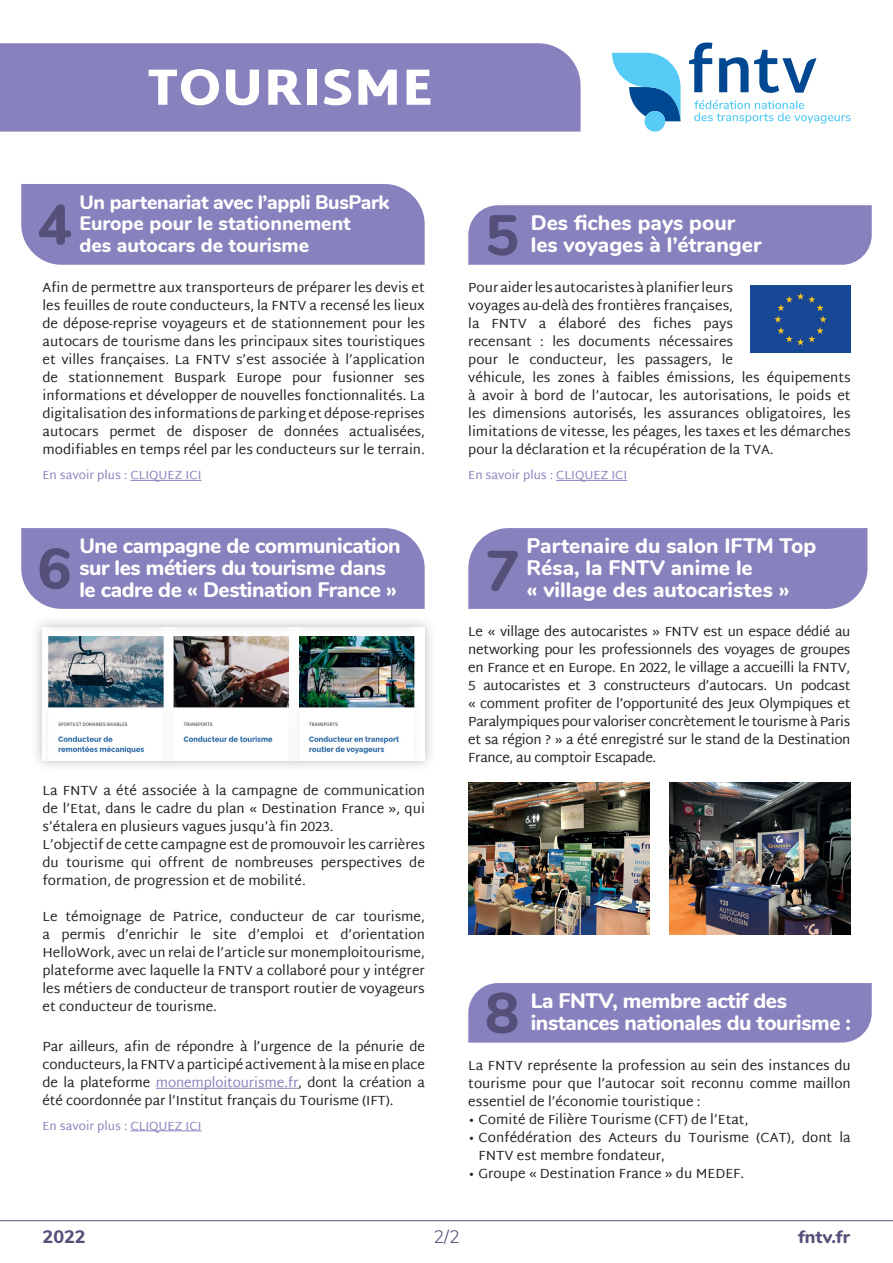
<style>
.page{position:relative;width:893px;height:1263px;background:#fff}
.page>*{position:absolute;margin:0;border:0;box-sizing:border-box;transform-origin:0 0}
.t1{font:800 56.85px "Nunito";color:#555079}
.t2{font:900 51.6px "Martel Sans";letter-spacing:.01em;color:#fff}
.t3{font:800 21px/21.6px "Nunito";letter-spacing:-.02em;color:#fff}
.t4{font:800 21px/21.6px "Nunito";color:#fff}
.t5{font:800 19.5px/21.6px "Nunito";letter-spacing:-.02em;color:#fff}
.t6{font:800 19.5px "Nunito";color:#fff}
.t7{font:800 18px "Nunito";color:#555079}
.t8{font:300 18px "Nunito";color:#555079}
.t9{font:13.5px/18px "Martel Sans";color:#231f20;text-align:justify}
.t10{font:12px "Martel Sans";color:#8781bd}
.s1{color:#8781bd}
</style>
<div class="page">
<div style="left:0;top:43px;width:581px;height:89px;background:#8781bd"></div>
<hr style="left:0;top:1220px;width:893px;height:1px;background:#555079">
<img style="left:669px;top:782px;width:181px;height:152px">
<img style="left:468px;top:782px;width:181px;height:152px">
<div style="left:468px;top:528px;width:399px;height:81px;background:#8781bd"></div>
<div style="left:21px;top:184px;width:404px;height:81px;background:#8781bd"></div>
<hr style="left:130px;top:480px;width:71px;height:1px;background:#8781bd">
<svg style="left:612px;top:53px;width:68px;height:68px"></svg>
<svg style="left:694px;top:100px;width:156px;height:24px"></svg>
<svg style="left:689px;top:43px;width:23px;height:49px"></svg>
<svg style="left:719px;top:50px;width:97px;height:43px"></svg>
<div style="left:645px;top:111px;width:20px;height:21px;background:#56cbf5;border-radius:50%"></div>
<div style="left:750px;top:285px;width:100px;height:67px;background:#184895"></div>
<hr style="left:556px;top:480px;width:71px;height:1px;background:#8781bd">
<div style="left:468px;top:205px;width:404px;height:60px;background:#8781bd"></div>
<div style="left:468px;top:983px;width:404px;height:59px;background:#8781bd"></div>
<div style="left:21px;top:528px;width:404px;height:81px;background:#8781bd"></div>
<hr style="left:156px;top:1088px;width:142px;height:1px;background:#8781bd">
<hr style="left:130px;top:1130px;width:71px;height:1px;background:#8781bd">
<div style="left:30px;top:615px;width:407px;height:157px;background:#231f20;opacity:.3"></div>
<img style="left:43px;top:627px;width:382px;height:133px">
<h2 class="t2" style="left:148px;top:57px;width:287px">TOURISME</h2>
<h1 class="t1" style="left:37px;top:183px;width:36px">4</h1>
<h3 class="t5" style="left:79px;top:190px;width:311px">Un partenariat avec l’appli BusPark<br>Europe pour le stationnement</h3>
<h3 class="t6" style="left:79px;top:231px;width:231px">des autocars de tourisme</h3>
<p class="t9" style="left:43px;top:279px;width:384px">Afin de permettre aux transporteurs de préparer les devis et les feuilles de route conducteurs, la FNTV a recensé les lieux de dépose-reprise voyageurs et de stationnement pour les autocars de tourisme dans les principaux sites touristiques et villes françaises. La FNTV s’est associée à l’application de stationnement Buspark Europe pour fusionner ses informations et développer de nouvelles fonctionnalités. La digitalisation des informations de parking et dépose-reprises autocars permet de disposer de données actualisées, modifiables en temps réel par les conducteurs sur le terrain.</p>
<p class="t10" style="left:43px;top:468px;width:160px">En savoir plus : CLIQUEZ ICI</p>
<h1 class="t1" style="left:37px;top:527px;width:36px">6</h1>
<h3 class="t3" style="left:79px;top:534px;width:323px">Une campagne de communication sur les métiers du tourisme dans</h3>
<h3 class="t3" style="left:79px;top:577px;width:319px">le cadre de « Destination France »</h3>
<p class="t9" style="left:43px;top:781px;width:384px;text-align:left">La FNTV a été associée à la campagne de communication de l’Etat, dans le cadre du plan « Destination France », qui s’étalera en plusieurs vagues jusqu’à fin 2023.<br>L’objectif de cette campagne est de promouvoir les carrières du tourisme qui offrent de nombreuses perspectives de formation, de progression et de mobilité.</p>
<p class="t9" style="left:43px;top:907px;width:384px">Le témoignage de Patrice, conducteur de car tourisme, a permis d’enrichir le site d’emploi et d’orientation HelloWork, avec un relai de l’article sur monemploitourisme, plateforme avec laquelle la FNTV a collaboré pour y intégrer les métiers de conducteur de transport routier de voyageurs et conducteur de tourisme.</p>
<p class="t9" style="left:43px;top:1037px;width:384px">Par ailleurs, afin de répondre à l’urgence de la pénurie de conducteurs, la FNTV a participé activement à la mise en place de la plateforme <span class="s1">monemploitourisme.fr</span>, dont la création a été coordonnée par l’Institut français du Tourisme (IFT).</p>
<p class="t10" style="left:43px;top:1119px;width:160px">En savoir plus : CLIQUEZ ICI</p>
<h1 class="t1" style="left:485px;top:193px;width:36px">5</h1>
<h3 class="t4" style="left:531px;top:211px;width:206px">Des fiches pays pour</h3>
<h3 class="t4" style="left:531px;top:233px;width:232px">les voyages à l’étranger</h3>
<p class="t9" style="left:468px;top:279px;width:384px;text-align:left">Pour aider les autocaristes à planifier leurs<br>voyages au-delà des frontières françaises,<br>la FNTV a élaboré des fiches pays<br>recensant : les documents nécessaires<br>pour le conducteur, les passagers, le<br>véhicule, les zones à faibles émissions, les équipements à avoir à bord de l’autocar, les autorisations, le poids et les dimensions autorisés, les assurances obligatoires, les limitations de vitesse, les péages, les taxes et les démarches pour la déclaration et la récupération de la TVA.</p>
<p class="t10" style="left:468px;top:468px;width:160px">En savoir plus : CLIQUEZ ICI</p>
<h1 class="t1" style="left:486px;top:529px;width:36px">7</h1>
<h3 class="t4" style="left:526px;top:534px;width:291px">Partenaire du salon IFTM Top<br>Résa, la FNTV anime le</h3>
<h3 class="t4" style="left:526px;top:577px;width:265px">« village des autocaristes »</h3>
<p class="t9" style="left:468px;top:622px;width:384px">Le « village des autocaristes » FNTV est un espace dédié au networking pour les professionnels des voyages de groupes en France et en Europe. En 2022, le village a accueilli la FNTV, 5 autocaristes et 3 constructeurs d’autocars. Un podcast « comment profiter de l’opportunité des Jeux Olympiques et Paralympiques pour valoriser concrètement le tourisme à Paris et sa région ? » a été enregistré sur le stand de la Destination France, au comptoir Escapade.</p>
<h1 class="t1" style="left:485px;top:971px;width:36px">8</h1>
<h3 class="t3" style="left:531px;top:989px;width:258px">La FNTV, membre actif des</h3>
<h3 class="t3" style="left:531px;top:1010px;width:322px">instances nationales du tourisme :</h3>
<p class="t9" style="left:468px;top:1057px;width:384px">La FNTV représente la profession au sein des instances du tourisme pour que l’autocar soit reconnu comme maillon essentiel de l’économie touristique :</p>
<p class="t9" style="left:468px;top:1110px;width:282px">• Comité de Filière Tourisme (CFT) de l’Etat,</p>
<p class="t9" style="left:478px;top:1128px;width:374px;text-indent:-10px">• Confédération des Acteurs du Tourisme (CAT), dont la<br>FNTV est membre fondateur,</p>
<p class="t9" style="left:468px;top:1164px;width:277px">• Groupe « Destination France » du MEDEF.</p>
<h3 class="t7" style="left:43px;top:1223px;width:45px">2022</h3>
<h3 class="t8" style="left:433px;top:1223px;width:28px">2/2</h3>
<h3 class="t7" style="left:798px;top:1223px;width:53px">fntv.fr</h3>
</div>
